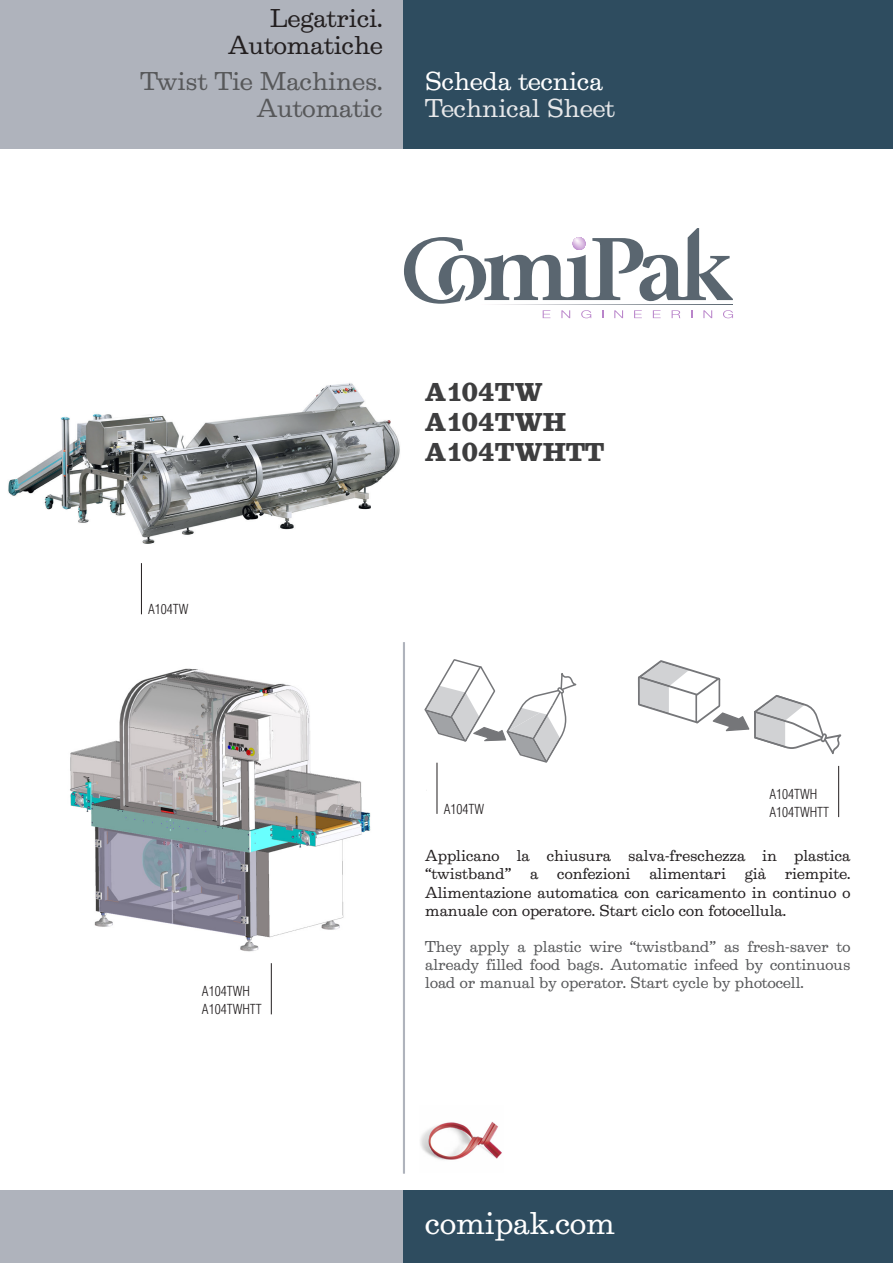
<style>
.page{position:relative;width:893px;height:1263px;background:#fff}
.page>*{position:absolute;margin:0;border:0;box-sizing:border-box;transform-origin:0 0}
.t1{font:33px "Egizio Rgl";color:#fff}
.t2{font:27px "Egizio Rgl";color:#57585a}
.t3{font:27px "Egizio Bld";color:#3e3e3f}
.t4{font:27px "Egizio Rgl";color:#231f20}
.t5{font:27px "Egizio Rgl";color:#e6e7e9}
.t6{font:27px "Egizio Rgl";color:#fff}
.t7{font:16.5px/18px "Egizio Rgl";color:#231f20;text-align:justify}
.t8{font:16.5px/18px "Egizio Rgl";color:#57585a;text-align:justify}
.t9{font:300 condensed 13.5px "Helvetica";color:#231f20}
</style>
<div class="page">
<div style="left:0;top:0;width:404px;height:149px;background:#afb3bc"></div>
<div style="left:404px;top:0;width:489px;height:149px;background:#2e4c5f"></div>
<svg style="left:404px;top:228px;width:329px;height:90px"></svg>
<div style="left:0;top:1191px;width:404px;height:72px;background:#afb3bc"></div>
<div style="left:404px;top:1191px;width:489px;height:72px;background:#2e4c5f"></div>
<hr style="left:403px;top:642px;width:2px;height:532px;background:#afb3bc">
<svg style="left:638px;top:660px;width:203px;height:94px"></svg>
<img style="left:420px;top:1121px;width:82px;height:39px">
<hr style="left:437px;top:763px;width:1px;height:51px;background:#231f20">
<hr style="left:838px;top:766px;width:1px;height:51px;background:#231f20">
<svg style="left:425px;top:659px;width:151px;height:104px"></svg>
<img style="left:8px;top:383px;width:392px;height:161px">
<img style="left:70px;top:668px;width:301px;height:284px">
<hr style="left:141px;top:563px;width:1px;height:51px;background:#231f20">
<hr style="left:271px;top:963px;width:1px;height:51px;background:#231f20">
<p class="t4" style="left:270px;top:3px;width:114px">Legatrici.</p>
<p class="t4" style="left:228px;top:30px;width:156px">Automatiche</p>
<p class="t2" style="left:140px;top:65px;width:244px">Twist Tie Machines.</p>
<p class="t2" style="left:257px;top:92px;width:127px">Automatic</p>
<h2 class="t6" style="left:425px;top:65px;width:179px">Scheda tecnica</h2>
<h2 class="t5" style="left:425px;top:92px;width:191px">Technical Sheet</h2>
<p class="t9" style="left:148px;top:601px;width:42px">A104TW</p>
<p class="t9" style="left:202px;top:983px;width:49px">A104TWH</p>
<p class="t9" style="left:202px;top:1001px;width:61px">A104TWHTT</p>
<p class="t3" style="left:425px;top:375px;width:119px">A104TW</p>
<p class="t3" style="left:425px;top:405px;width:142px">A104TWH</p>
<p class="t3" style="left:425px;top:435px;width:180px">A104TWHTT</p>
<p class="t9" style="left:444px;top:800px;width:42px">A104TW</p>
<p class="t9" style="left:769px;top:786px;width:49px">A104TWH</p>
<p class="t9" style="left:769px;top:804px;width:61px">A104TWHTT</p>
<p class="t7" style="left:425px;top:847px;width:427px">Applicano la chiusura salva-freschezza in plastica “twistband” a confezioni alimentari già riempite.<br>Alimentazione automatica con caricamento in continuo o manuale con operatore. Start ciclo con fotocellula.</p>
<p class="t8" style="left:425px;top:937px;width:427px">They apply a plastic wire “twistband” as fresh-saver to already filled food bags. Automatic infeed by continuous load or manual by operator. Start cycle by photocell.</p>
<h1 class="t1" style="left:425px;top:1203px;width:191px">comipak.com</h1>
</div>
